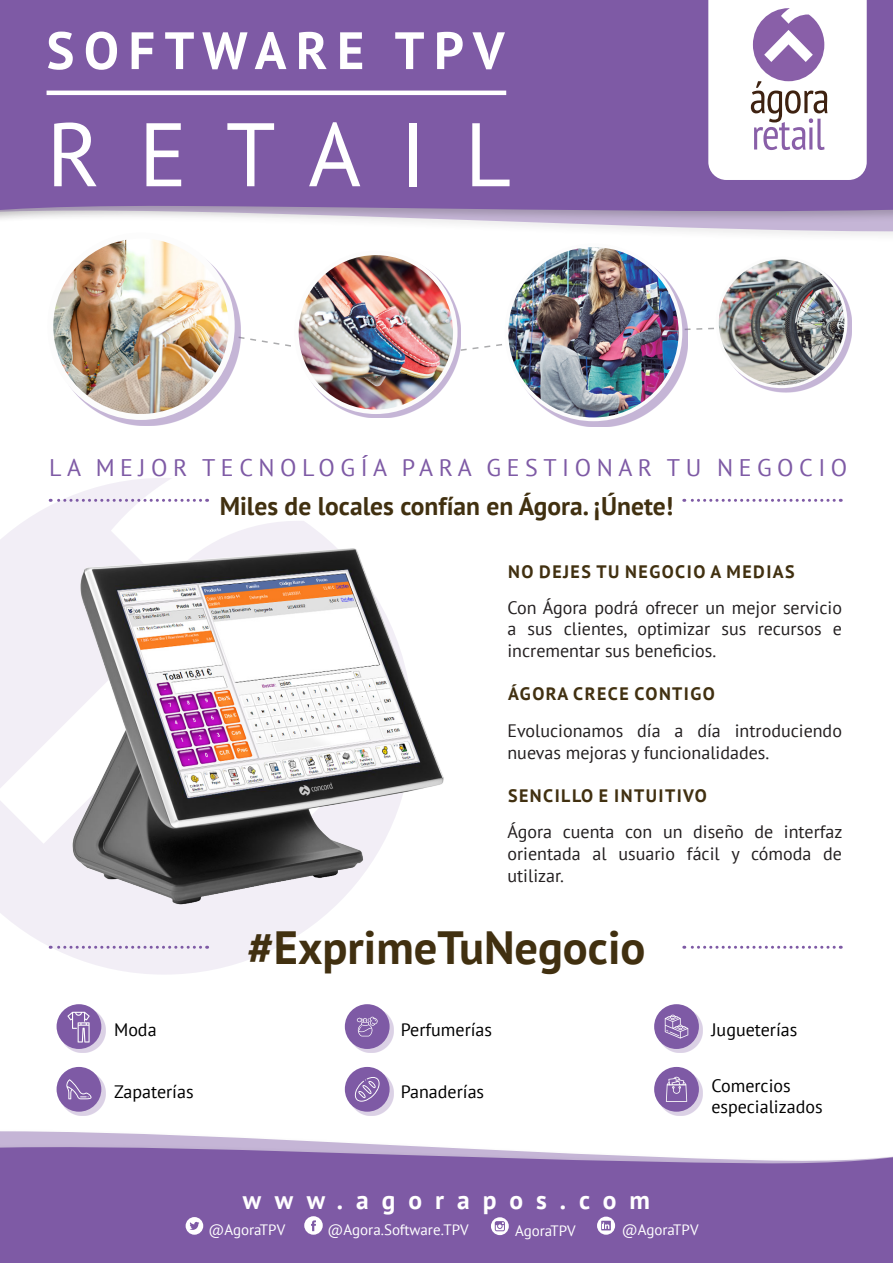
<style>
.page{position:relative;width:893px;height:1263px;background:#fff}
.page>*{position:absolute;margin:0;border:0;box-sizing:border-box;transform-origin:0 0}
.t1{font:90px "PT Sans";letter-spacing:.43em;color:#fff}
.t2{font:700 52.5px "PT Sans";letter-spacing:.18em;color:#fff}
.t3{font:700 46.5px "PT Sans";color:#413010}
.t4{font:700 25.5px "PT Sans";color:#413010}
.t5{font:700 25.5px "PT Sans";letter-spacing:.51em;color:#fff}
.t6{font:24px "PT Sans";letter-spacing:.23em;color:#7e5aa5}
.t7{font:18px/21.6px "PT Sans";color:#231f20;text-align:justify}
.t8{font:18px "PT Sans";color:#000}
.t9{font:700 18px "PT Sans";letter-spacing:.08em;color:#413010}
.t10{font:15px "PT Sans";color:#fff}
</style>
<div class="page">
<svg style="left:241px;top:327px;width:473px;height:24px"></svg>
<svg style="left:0;top:518px;width:273px;height:457px;fill:#f2eef6"></svg>
<svg style="left:0;top:625px;width:30px;height:219px;fill:#f2eef6"></svg>
<img style="left:30px;top:499px;width:414px;height:450px">
<svg style="left:0;top:1077px;width:893px;height:186px;fill:#7e5aa5"></svg>
<svg style="left:0;top:0;width:893px;height:233px;fill:#7e5aa5"></svg>
<svg style="left:304px;top:1216px;width:19px;height:19px"></svg>
<svg style="left:597px;top:1216px;width:18px;height:19px"></svg>
<svg style="left:186px;top:1217px;width:17px;height:18px"></svg>
<svg style="left:491px;top:1217px;width:18px;height:18px"></svg>
<div style="left:60px;top:1008px;width:45px;height:45px;background:#7e5aa5;opacity:.28"></div>
<div style="left:57px;top:1004px;width:44px;height:45px;background:#7e5aa5;border-radius:50%"></div>
<div style="left:348px;top:1008px;width:45px;height:45px;background:#7e5aa5;opacity:.28"></div>
<div style="left:345px;top:1004px;width:45px;height:45px;background:#7e5aa5;border-radius:50%"></div>
<div style="left:658px;top:1008px;width:45px;height:45px;background:#7e5aa5;opacity:.28"></div>
<div style="left:654px;top:1004px;width:45px;height:45px;background:#7e5aa5;border-radius:50%"></div>
<svg style="left:665px;top:1014px;width:23px;height:25px"></svg>
<div style="left:60px;top:1070px;width:45px;height:45px;background:#7e5aa5;opacity:.28"></div>
<div style="left:57px;top:1067px;width:44px;height:45px;background:#7e5aa5;border-radius:50%"></div>
<svg style="left:66px;top:1079px;width:26px;height:20px"></svg>
<div style="left:348px;top:1070px;width:45px;height:45px;background:#7e5aa5;opacity:.28"></div>
<div style="left:345px;top:1067px;width:45px;height:45px;background:#7e5aa5;border-radius:50%"></div>
<svg style="left:354px;top:1077px;width:26px;height:25px"></svg>
<div style="left:658px;top:1070px;width:45px;height:45px;background:#7e5aa5;opacity:.28"></div>
<div style="left:654px;top:1067px;width:45px;height:45px;background:#7e5aa5;border-radius:50%"></div>
<svg style="left:666px;top:1077px;width:21px;height:25px"></svg>
<hr style="left:47px;top:91px;width:459px;height:4px;background:#fff">
<svg style="left:684px;top:499px;width:150px;height:3px"></svg>
<svg style="left:684px;top:946px;width:150px;height:3px"></svg>
<svg style="left:50px;top:478px;width:254px;height:106px"></svg>
<svg style="left:50px;top:946px;width:151px;height:3px"></svg>
<svg style="left:67px;top:1012px;width:23px;height:30px"></svg>
<svg style="left:357px;top:1017px;width:21px;height:19px"></svg>
<div style="left:53px;top:238px;width:188px;height:188px;background:#7e5aa5;opacity:.45"></div>
<img style="left:50px;top:236px;width:182px;height:181px;border-radius:91px">
<div style="left:47px;top:233px;width:188px;height:187px;border:6px solid #fcfcfc;border-radius:50%"></div>
<div style="left:510px;top:249px;width:178px;height:178px;background:#7e5aa5;opacity:.45"></div>
<img style="left:506px;top:245px;width:174px;height:174px;border-radius:86px">
<div style="left:505px;top:243px;width:177px;height:178px;border:4px solid #fcfcfc;border-radius:50%"></div>
<div style="left:720px;top:261px;width:132px;height:131px;background:#7e5aa5;opacity:.45"></div>
<img style="left:717px;top:258px;width:129px;height:129px;border-radius:64px">
<div style="left:716px;top:257px;width:131px;height:131px;border:3px solid #fcfcfc;border-radius:50%"></div>
<div style="left:298px;top:254px;width:163px;height:164px;background:#7e5aa5;opacity:.45"></div>
<img style="left:296px;top:253px;width:159px;height:159px;border-radius:79px">
<div style="left:294px;top:251px;width:164px;height:163px;border:4px solid #fcfcfc;border-radius:50%"></div>
<svg style="left:708px;top:0;width:159px;height:180px"></svg>
<p class="t2" style="left:47px;top:16px;width:459px">SOFTWARE TPV</p>
<p class="t1" style="left:47px;top:97px;width:466px">RETAIL</p>
<p class="t6" style="left:49px;top:452px;width:800px">LA MEJOR TECNOLOGÍA PARA GESTIONAR TU NEGOCIO</p>
<p class="t4" style="left:220px;top:489px;width:455px">Miles de locales confían en Ágora. ¡Únete!</p>
<p class="t9" style="left:508px;top:559px;width:288px">NO DEJES TU NEGOCIO A MEDIAS</p>
<p class="t7" style="left:507px;top:596px;width:336px">Con Ágora podrá ofrecer un mejor servicio a sus clientes, optimizar sus recursos e incrementar sus beneficios.</p>
<p class="t9" style="left:508px;top:682px;width:208px">ÁGORA CRECE CONTIGO</p>
<p class="t7" style="left:507px;top:720px;width:336px">Evolucionamos día a día introduciendo nuevas mejoras y funcionalidades.</p>
<p class="t9" style="left:508px;top:784px;width:200px">SENCILLO E INTUITIVO</p>
<p class="t7" style="left:507px;top:821px;width:337px">Ágora cuenta con un diseño de interfaz orientada al usuario fácil y cómoda de utilizar.</p>
<p class="t3" style="left:247px;top:917px;width:400px">#ExprimeTuNegocio</p>
<p class="t8" style="left:114px;top:1018px;width:44px">Moda</p>
<p class="t8" style="left:711px;top:1018px;width:87px">Jugueterías</p>
<p class="t8" style="left:401px;top:1018px;width:93px">Perfumerías</p>
<p class="t8" style="left:114px;top:1080px;width:81px">Zapaterías</p>
<p class="t8" style="left:401px;top:1080px;width:85px">Panaderías</p>
<p class="t8" style="left:711px;top:1074px;width:81px">Comercios</p>
<p class="t8" style="left:711px;top:1095px;width:113px">especializados</p>
<p class="t5" style="left:243px;top:1183px;width:409px">www.agorapos.com</p>
<p class="t10" style="left:209px;top:1220px;width:78px">@AgoraTPV</p>
<p class="t10" style="left:328px;top:1220px;width:143px">@Agora.Software.TPV</p>
<p class="t10" style="left:515px;top:1220px;width:62px">AgoraTPV</p>
<p class="t10" style="left:622px;top:1220px;width:78px">@AgoraTPV</p>
</div>
